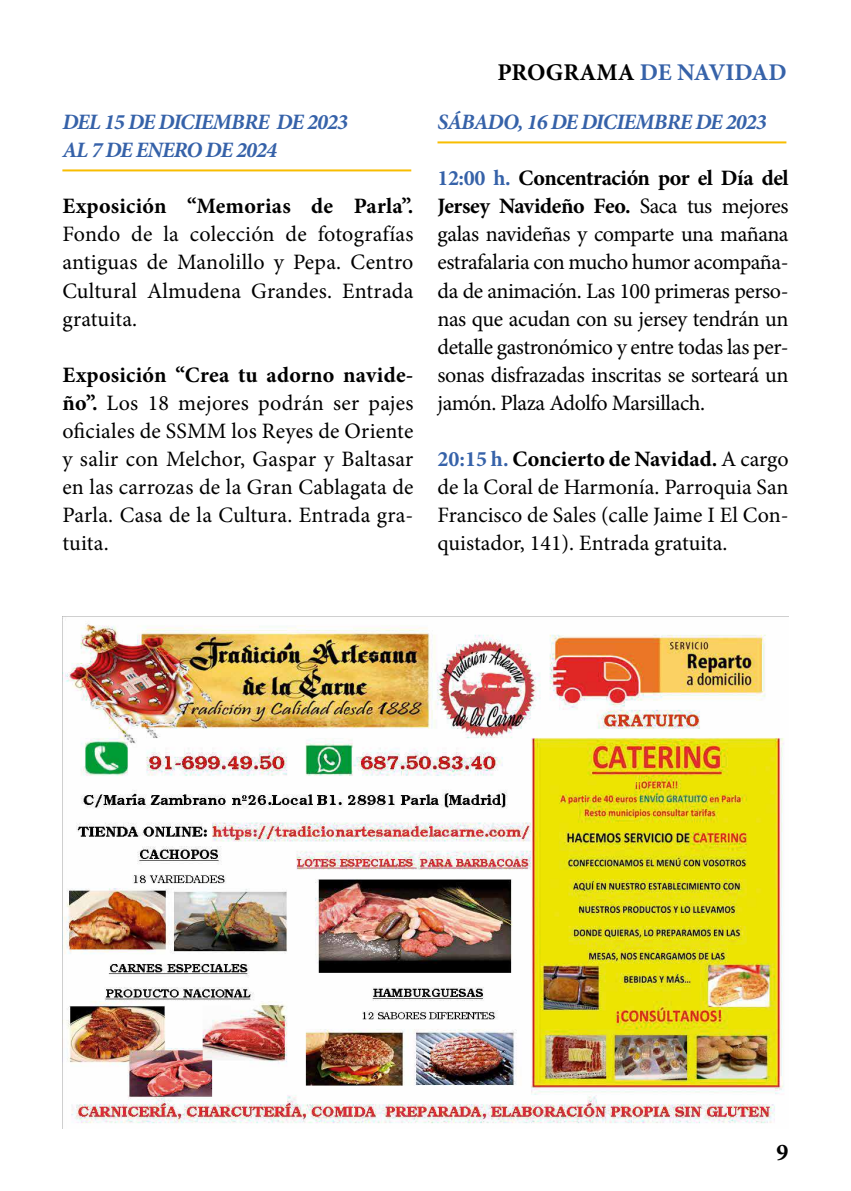
<style>
.page{position:relative;width:851px;height:1191px;background:#fff}
.page>*{position:absolute;margin:0;border:0;box-sizing:border-box;transform-origin:0 0}
.t1{font:700 24px "Minion Pro";color:#3662a9}
.t2{font:700 24px "Minion Pro";color:#000}
.t3{font:22px/28px "Minion Pro";color:#000;text-align:justify}
.t4{font:italic 700 22px/28px "Minion Pro";letter-spacing:-.04em;color:#3662a9}
.t5{font:700 22px "Minion Pro";letter-spacing:.01em;color:#000}
.s1{font-weight:700}
.s2{color:#000}
.s3{font-weight:700;color:#3662a9}
</style>
<div class="page">
<img style="left:62px;top:617px;width:722px;height:511px">
<hr style="left:62px;top:169px;width:349px;height:2px;background:#f8bd00">
<hr style="left:437px;top:141px;width:349px;height:2px;background:#f8bd00">
<p class="t4" style="left:62px;top:108px;width:287px">DEL 15 DE DICIEMBRE DE 2023<br>AL 7 DE ENERO DE 2024</p>
<p class="t5" style="left:62px;top:191px;width:352px">Exposición “Memorias de Parla”.</p>
<p class="t3" style="left:62px;top:220px;width:352px">Fondo de la colección de fotografías antiguas de Manolillo y Pepa. Centro Cultural Almudena Grandes. Entrada gratuita.</p>
<p class="t3" style="left:62px;top:360px;width:352px"><span class="s1">Exposición “Crea tu adorno navide&shy;ño”.</span> Los 18 mejores podrán ser pajes oficiales de SSMM los Reyes de Oriente y salir con Melchor, Gaspar y Baltasar en las carrozas de la Gran Cablagata de Parla. Casa de la Cultura. Entrada gra&shy;tuita.</p>
<p class="t1" style="left:497px;top:55px;width:291px"><span class="s2">PROGRAMA</span> DE NAVIDAD</p>
<p class="t4" style="left:437px;top:108px;width:331px">SÁBADO, 16 DE DICIEMBRE DE 2023</p>
<p class="t3" style="left:437px;top:164px;width:352px"><span class="s3">12:00 h.</span> <span class="s1">Concentración por el Día del Jersey Navideño Feo.</span> Saca tus mejores galas navideñas y comparte una mañana estrafalaria con mucho humor acompaña&shy;da de animación. Las 100 primeras perso&shy;nas que acudan con su jersey tendrán un detalle gastronómico y entre todas las per&shy;sonas disfrazadas inscritas se sorteará un jamón. Plaza Adolfo Marsillach.</p>
<p class="t3" style="left:437px;top:444px;width:352px"><span class="s3">20:15 h.</span> <span class="s1">Concierto de Navidad.</span> A cargo de la Coral de Harmonía. Parroquia San Francisco de Sales (calle Jaime I El Con&shy;quistador, 141). Entrada gratuita.</p>
<p class="t2" style="left:776px;top:1135px;width:13px">9</p>
</div>
